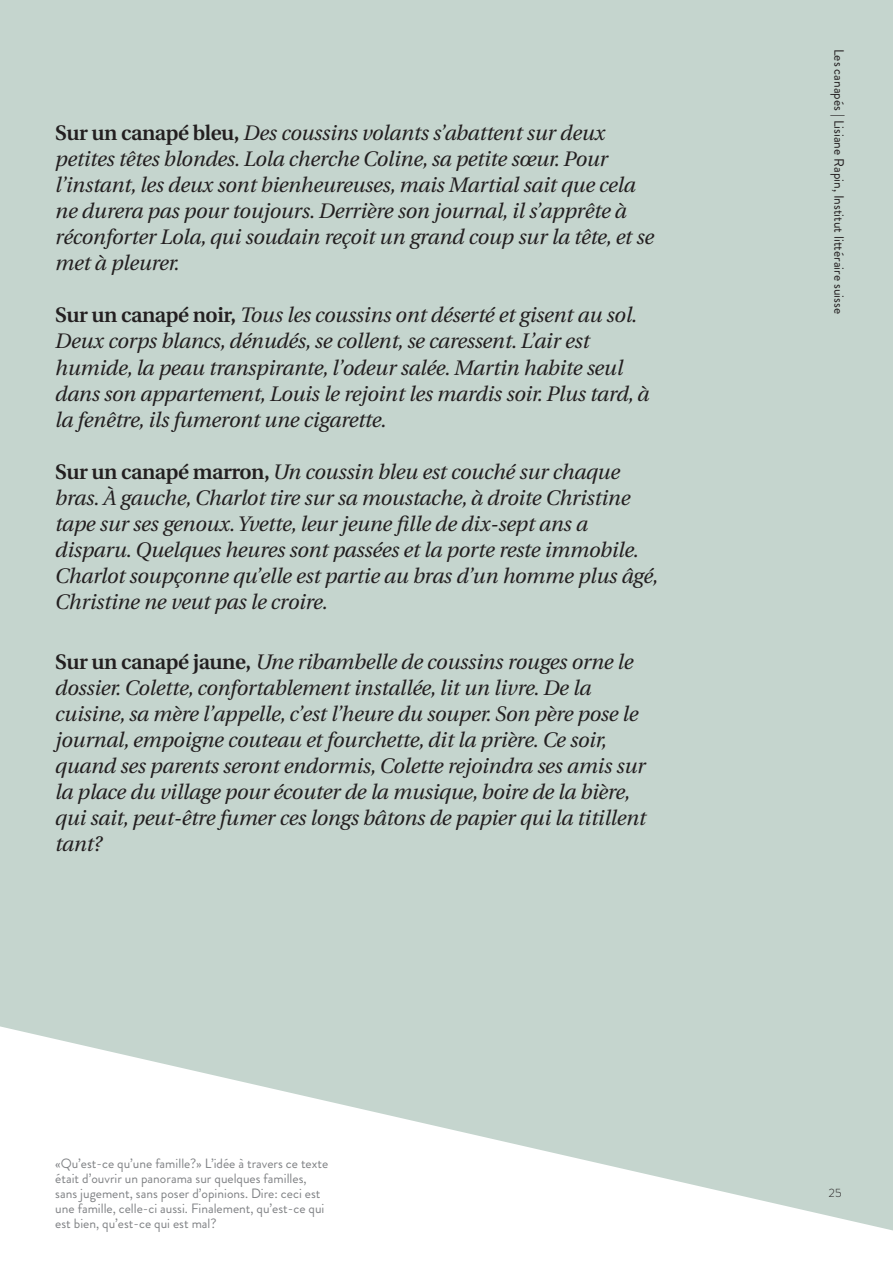
<style>
.page{position:relative;width:893px;height:1263px;background:#fff}
.page>*{position:absolute;margin:0;border:0;box-sizing:border-box;transform-origin:0 0}
.t1{font:italic 21px/26.1px "Utopia";letter-spacing:-.01em;color:#231f20}
.t2{font:13.5px/15px "Brandon Grotesque";color:#808285}
.t3{font:13.5px "Brandon Grotesque";color:#231f20}
.t4{font:300 12px "Brandon Grotesque";color:#231f20}
.s1{font-weight:600;font-style:normal}
</style>
<div class="page">
<div style="left:0;top:0;width:893px;height:659px;background:#c5d5ce"></div>
<svg style="left:0;top:659px;width:893px;height:571px;fill:#c5d5ce"></svg>
<p class="t1" style="left:55px;top:120px;width:600px"><span class="s1">Sur un canapé bleu,</span> Des coussins volants s’abattent sur deux petites têtes blondes. Lola cherche Coline, sa petite sœur. Pour l’instant, les deux sont bienheureuses, mais Martial sait que cela ne durera pas pour toujours. Derrière son journal, il s’apprête à réconforter Lola, qui soudain reçoit un grand coup sur la tête, et se met à pleurer.</p>
<p class="t1" style="left:55px;top:303px;width:596px"><span class="s1">Sur un canapé noir,</span> Tous les coussins ont déserté et gisent au sol.<br>Deux corps blancs, dénudés, se collent, se caressent. L’air est humide, la peau transpirante, l’odeur salée. Martin habite seul dans son appartement, Louis le rejoint les mardis soir. Plus tard, à la fenêtre, ils fumeront une cigarette.</p>
<p class="t1" style="left:55px;top:459px;width:605px"><span class="s1">Sur un canapé marron,</span> Un coussin bleu est couché sur chaque bras. À gauche, Charlot tire sur sa moustache, à droite Christine tape sur ses genoux. Yvette, leur jeune fille de dix-sept ans a disparu. Quelques heures sont passées et la porte reste immobile.<br>Charlot soupçonne qu’elle est partie au bras d’un homme plus âgé, Christine ne veut pas le croire.</p>
<p class="t1" style="left:55px;top:649px;width:592px"><span class="s1">Sur un canapé jaune,</span> Une ribambelle de coussins rouges orne le dossier. Colette, confortablement installée, lit un livre. De la cuisine, sa mère l’appelle, c’est l’heure du souper. Son père pose le journal, empoigne couteau et fourchette, dit la prière. Ce soir, quand ses parents seront endormis, Colette rejoindra ses amis sur la place du village pour écouter de la musique, boire de la bière, qui sait, peut-être fumer ces longs bâtons de papier qui la titillent tant?</p>
<p class="t2" style="left:55px;top:1156px;width:274px">«Qu’est-ce qu’une famille?» L’idée à travers ce texte était d’ouvrir un panorama sur quelques familles, sans jugement, sans poser d’opinions. Dire: ceci est une famille, celle-ci aussi. Finalement, qu’est-ce qui est bien, qu’est-ce qui est mal?</p>
<p class="t3" style="left:848px;top:49px;width:267px;rotate:90deg">Les canapés | Lisiane Rapin, Institut littéraire suisse</p>
<p class="t4" style="left:828px;top:1184px;width:16px">25</p>
</div>
